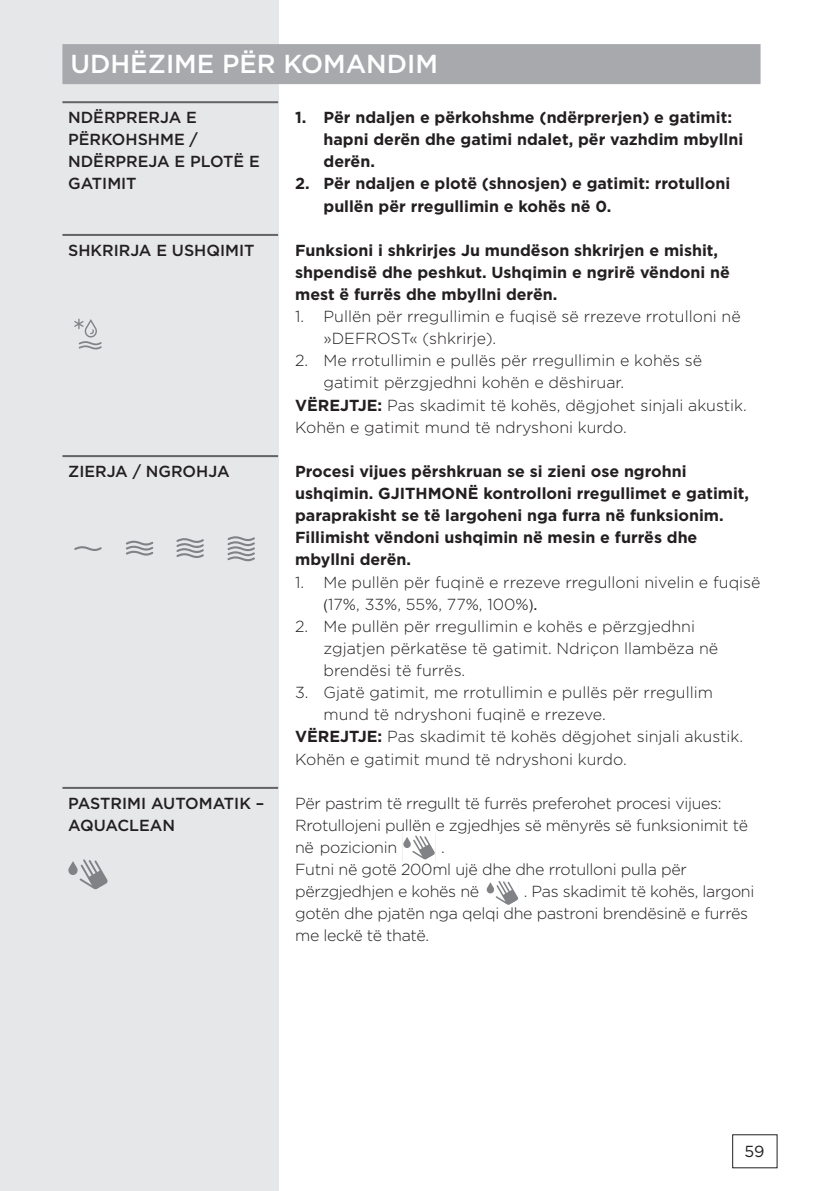
<style>
.page{position:relative;width:823px;height:1191px;background:#fff}
.page>*{position:absolute;margin:0;border:0;box-sizing:border-box;transform-origin:0 0}
.naslov_1{font:500 26px "Gotham";color:#fff}
.seznam_stevilke{font:300 16px/22.2px "Gotham";color:#231f20}
.besedilo{font:700 16px/22.2px "Gotham";color:#231f20}
.besedilo-2{font:300 16px/22.2px "Gotham";letter-spacing:-.02em;color:#231f20}
.seznam_stevilke-2{font:700 16px/22.2px "Gotham";color:#231f20}
.besedilo-3{font:300 16px/22.2px "Gotham";color:#231f20}
.naslov_2a{font:500 16px/22.2px "Gotham";color:#231f20}
.t1{font:16px "Gotham";color:#231f20}
.s1{font-weight:700}
.s2{font-family:"Franklin Gothic";font-weight:400}
</style>
<div class="page">
<div style="left:0;top:0;width:278px;height:1191px;background:#e6e7e9"></div>
<hr style="left:62px;top:101px;width:216px;height:2px;background:#636366">
<hr style="left:62px;top:234px;width:216px;height:2px;background:#636366">
<svg style="left:74px;top:319px;width:28px;height:30px"></svg>
<hr style="left:62px;top:455px;width:216px;height:2px;background:#636366">
<svg style="left:74px;top:546px;width:28px;height:5px"></svg>
<svg style="left:126px;top:540px;width:27px;height:15px"></svg>
<svg style="left:176px;top:538px;width:28px;height:20px"></svg>
<svg style="left:227px;top:536px;width:28px;height:25px"></svg>
<div style="left:62px;top:44px;width:698px;height:40px;background:#a8a9ad"></div>
<hr style="left:62px;top:787px;width:216px;height:2px;background:#636366">
<svg style="left:68px;top:859px;width:40px;height:30px"></svg>
<svg style="left:403px;top:835px;width:32px;height:25px"></svg>
<svg style="left:486px;top:881px;width:32px;height:24px"></svg>
<p class="naslov_1" style="left:70px;top:47px;width:369px">UDHËZIME PËR KOMANDIM</p>
<p class="naslov_2a" style="left:68px;top:106px;width:193px">NDËRPRERJA E<br>PËRKOHSHME /<br>NDËRPREJA E PLOTË E<br>GATIMIT</p>
<p class="naslov_2a" style="left:68px;top:239px;width:188px">SHKRIRJA E USHQIMIT</p>
<p class="naslov_2a" style="left:68px;top:460px;width:163px">ZIERJA / NGROHJA</p>
<p class="naslov_2a" style="left:68px;top:791px;width:197px">PASTRIMI AUTOMATIK –<br>AQUACLEAN</p>
<p class="seznam_stevilke-2" style="left:323px;top:106px;width:421px;text-indent:-28px">1. Për ndaljen e përkohshme (ndërprerjen) e gatimit: hapni derën dhe gatimi ndalet, për vazhdim mbyllni derën.</p>
<p class="seznam_stevilke-2" style="left:323px;top:172px;width:408px;text-indent:-28px">2. Për ndaljen e plotë (shnosjen) e gatimit: rrotulloni pullën për rregullimin e kohës në 0.</p>
<p class="besedilo" style="left:295px;top:239px;width:436px">Funksioni i shkrirjes Ju mundëson shkrirjen e mishit, shpendisë dhe peshkut. Ushqimin e ngrirë vëndoni në mest ë furrës dhe mbyllni derën.</p>
<p class="seznam_stevilke" style="left:323px;top:305px;width:418px;text-indent:-28px">1. Pullën për rregullimin e fuqisë së rrezeve rrotulloni në »DEFROST« (shkrirje).</p>
<p class="seznam_stevilke" style="left:323px;top:349px;width:380px;text-indent:-28px">2. Me rrotullimin e pullës për rregullimin e kohës së gatimit përzgjedhni kohën e dëshiruar.</p>
<p class="besedilo-3" style="left:295px;top:393px;width:453px"><span class="s1">VËREJTJE:</span> Pas skadimit të kohës, dëgjohet sinjali akustik.<br>Kohën e gatimit mund të ndryshoni kurdo.</p>
<p class="besedilo" style="left:295px;top:460px;width:455px">Procesi vijues përshkruan se si zieni ose ngrohni ushqimin. GJITHMONË kontrolloni rregullimet e gatimit, paraprakisht se të largoheni nga furra në funksionim.<br>Fillimisht vëndoni ushqimin në mesin e furrës dhe mbyllni derën.</p>
<p class="seznam_stevilke" style="left:323px;top:570px;width:438px;text-indent:-28px">1. Me pullën për fuqinë e rrezeve rregulloni nivelin e fuqisë <span class="s2">(</span>17%, 33%, 55%, 77%, 100%<span class="s2">).</span></p>
<p class="seznam_stevilke" style="left:323px;top:614px;width:396px;text-indent:-28px">2. Me pullën për rregullimin e kohës e përzgjedhni zgjatjen përkatëse të gatimit. Ndriçon llambëza në brendësi të furrës.</p>
<p class="seznam_stevilke" style="left:323px;top:681px;width:390px;text-indent:-28px">3. Gjatë gatimit, me rrotullimin e pullës për rregullim mund të ndryshoni fuqinë e rrezeve.</p>
<p class="besedilo-3" style="left:295px;top:725px;width:449px"><span class="s1">VËREJTJE:</span> Pas skadimit të kohës dëgjohet sinjali akustik.<br>Kohën e gatimit mund të ndryshoni kurdo.</p>
<p class="besedilo-2" style="left:295px;top:791px;width:454px">Për pastrim të rregullt të furrës preferohet procesi vijues:<br>Rrotullojeni pullën e zgjedhjes së mënyrës së funksionimit të në pozicionin</p>
<p class="besedilo-2" style="left:441px;top:835px;width:5px">.</p>
<p class="besedilo-2" style="left:295px;top:858px;width:393px">Futni në gotë 200ml ujë dhe dhe rrotulloni pulla për përzgjedhjen e kohës në</p>
<p class="besedilo-2" style="left:295px;top:880px;width:460px;text-indent:228px">. Pas skadimit të kohës, largoni gotën dhe pjatën nga qelqi dhe pastroni brendësinë e furrës me leckë të thatë.</p>
<p class="t1" style="left:744px;top:1140px;width:22px">59</p>
</div>
